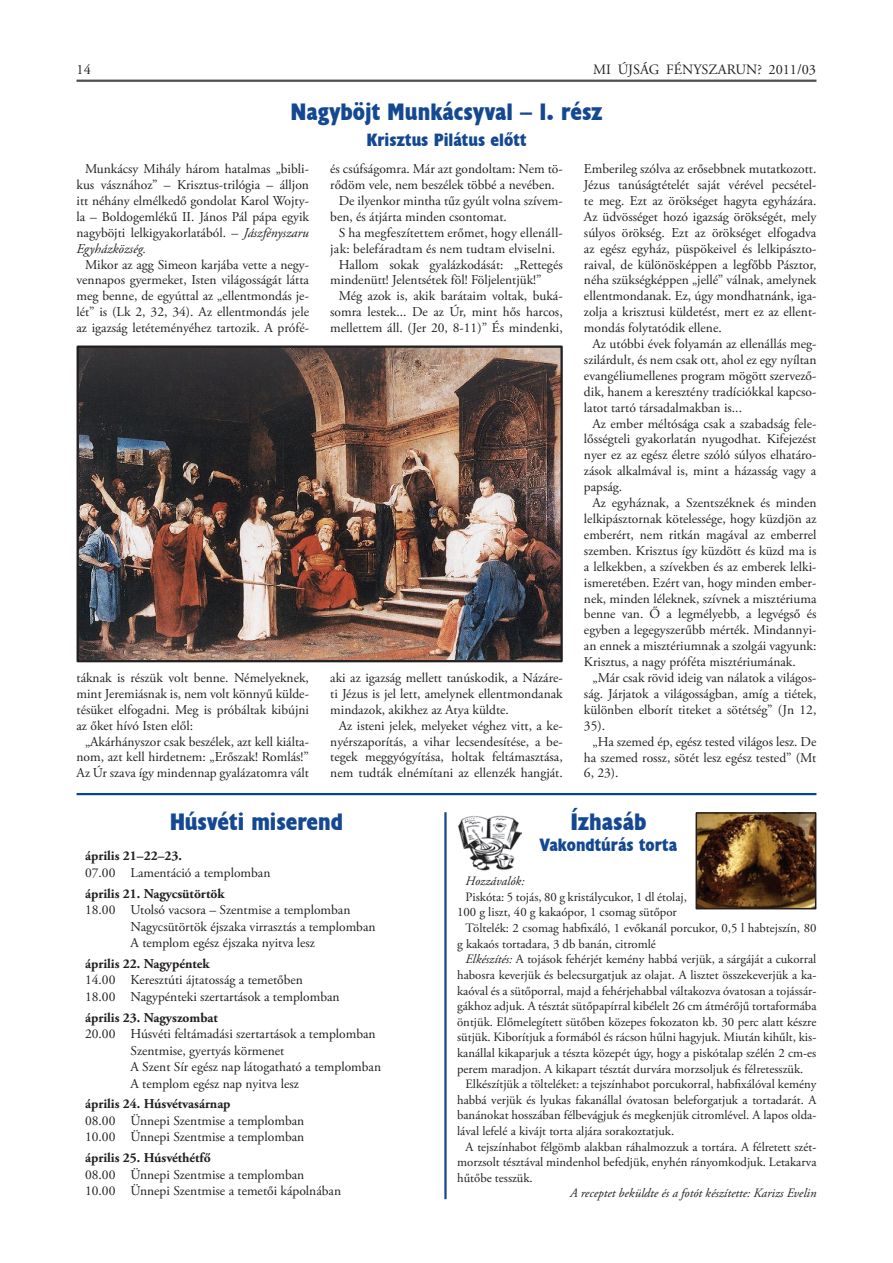
<style>
.page{position:relative;width:893px;height:1263px;background:#fff}
.page>*{position:absolute;margin:0;border:0;box-sizing:border-box;transform-origin:0 0}
.t1{font:24px "Husa HU";color:#154892}
.t2{font:18px "Husa HU";letter-spacing:.005em;color:#154892}
.t3{font:14.25px "Adobe Garamond Pro";color:#231f20}
.t4{font:13.5px/15.9px "Adobe Garamond Pro";color:#231f20;text-align:justify}
.t5{font:700 13.5px "Adobe Garamond Pro";color:#231f20}
.t6{font:12.75px "Adobe Garamond Pro";color:#231f20}
.t7{font:italic 12.75px "Adobe Garamond Pro";color:#231f20}
.s1{font-style:italic}
</style>
<div class="page">
<hr style="left:77px;top:80px;width:739px;height:1px;background:#231f20">
<hr style="left:77px;top:81px;width:739px;height:1px;background:#231f20">
<img style="left:80px;top:348px;width:480px;height:311px">
<div style="left:77px;top:345px;width:486px;height:317px;border:2px solid #231f20"></div>
<hr style="left:77px;top:793px;width:739px;height:2px;background:#094594">
<hr style="left:444px;top:812px;width:3px;height:387px;background:#154892">
<img style="left:457px;top:815px;width:64px;height:56px">
<img style="left:698px;top:815px;width:115px;height:91px">
<div style="left:695px;top:812px;width:121px;height:97px;border:2px solid #231f20"></div>
<p class="t3" style="left:77px;top:61px;width:16px">14</p>
<p class="t3" style="left:593px;top:61px;width:224px">MI ÚJSÁG FÉNYSZARUN? 2011/03</p>
<h1 class="t1" style="left:290px;top:97px;width:314px">Nagyböjt Munkácsyval – 1. rész</h1>
<h2 class="t2" style="left:367px;top:128px;width:161px">Krisztus Pilátus előtt</h2>
<p class="t4" style="left:77px;top:161px;width:234px;text-indent:9px">Munkácsy Mihály három hatalmas „bibli&shy;kus vásznához” – Krisztus-trilógia – álljon itt néhány elmélkedő gondolat Karol Wojty&shy;la – Boldogemlékű II. János Pál pápa egyik nagyböjti lelkigyakorlatából. – <span class="s1">Jászfényszaru Egyházközség.</span></p>
<p class="t4" style="left:77px;top:257px;width:234px;text-indent:9px">Mikor az agg Simeon karjába vette a negy&shy;vennapos gyermeket, Isten világossá-gát látta meg benne, de egyúttal az „ellent-mondás je&shy;lét” is (Lk 2, 32, 34). Az ellentmondás jele az igazság letéteményéhez tartozik. A prófé-</p>
<p class="t4" style="left:584px;top:161px;width:234px">Emberileg szólva az erősebbnek mutatkozott.<br>Jézus tanúságtételét saját vérével pecsétel&shy;te meg. Ezt az örökséget hagyta egyházára.<br>Az üdvösséget hozó igazság örökségét, mely súlyos örökség. Ezt az örökséget elfogadva az egész egyház, püspökeivel és lelkipászto&shy;raival, de különösképpen a legfőbb Pásztor, néha szükségképpen „jellé” válnak, amelynek ellentmondanak. Ez, úgy mondhatnánk, iga&shy;zolja a krisztusi küldetést, mert ez az ellent&shy;mondás folytatódik ellene.</p>
<p class="t4" style="left:584px;top:336px;width:234px;text-indent:9px">Az utóbbi évek folyamán az ellenállás meg&shy;szilárdult, és nem csak ott, ahol ez egy nyíltan evangéliumellenes program mögött szervező&shy;dik, hanem a keresztény tradíciókkal kapcso&shy;latot tartó társadalmakban is...</p>
<p class="t4" style="left:584px;top:416px;width:234px;text-indent:9px">Az ember méltósága csak a szabadság fele&shy;lősségteli gyakorlatán nyugodhat. Kifejezést nyer ez az egész életre szóló súlyos elhatáro&shy;zások alkalmával is, mint a házasság vagy a papság.</p>
<p class="t4" style="left:584px;top:495px;width:234px;text-indent:9px">Az egyháznak, a Szentszéknek és minden lelkipásztornak kötelessége, hogy küzdjön az emberért, nem ritkán magával az emberrel szemben. Krisztus így küzdött és küzd ma is a lelkekben, a szívekben és az emberek lelki&shy;ismeretében. Ezért van, hogy minden ember&shy;nek, minden léleknek, szívnek a misztériuma benne van. Ő a legmélyebb, a legvégső és egyben a legegyszerűbb mérték. Mindannyi&shy;an ennek a misztériumnak a szolgái vagyunk:<br>Krisztus, a nagy próféta misztériumának.</p>
<p class="t4" style="left:584px;top:670px;width:234px;text-indent:9px">„Már csak rövid ideig van nálatok a világos&shy;ság. Járjatok a világosságban, amíg a tiétek, különben elborít titeket a sötétség” (Jn 12, 35).</p>
<p class="t4" style="left:584px;top:734px;width:234px;text-indent:9px">„Ha szemed ép, egész tested világos lesz. De ha szemed rossz, sötét lesz egész tested” (Mt 6, 23).</p>
<p class="t4" style="left:330px;top:161px;width:234px">és csúfságomra. Már azt gondoltam: Nem tö-</p>
<p class="t4" style="left:330px;top:177px;width:226px">rődöm vele, nem beszélek többé a nevében.</p>
<p class="t4" style="left:339px;top:193px;width:225px">De ilyenkor mintha tűz gyúlt volna szívem-</p>
<p class="t4" style="left:330px;top:209px;width:178px">ben, és átjárta minden csontomat.</p>
<p class="t4" style="left:339px;top:225px;width:225px">S ha megfeszítettem erőmet, hogy ellenáll-</p>
<p class="t4" style="left:330px;top:241px;width:227px">jak: belefáradtam és nem tudtam elviselni.</p>
<p class="t4" style="left:339px;top:257px;width:225px">Hallom sokak gyalázkodását: „Rettegés</p>
<p class="t4" style="left:330px;top:273px;width:213px">mindenütt! Jelentsétek föl! Följelentjük!”</p>
<p class="t4" style="left:339px;top:289px;width:225px">Még azok is, akik barátaim voltak, buká-</p>
<p class="t4" style="left:330px;top:304px;width:234px">somra lestek... De az Úr, mint hős harcos,</p>
<p class="t4" style="left:330px;top:320px;width:234px">mellettem áll. (Jer 20, 8-11)” És mindenki,</p>
<p class="t4" style="left:330px;top:670px;width:234px">aki az igazság mellett ta-núskodik, a Názáre&shy;ti Jézus is jel lett, amelynek ellentmondanak mindazok, akikhez az Atya küldte.</p>
<p class="t4" style="left:330px;top:718px;width:234px;text-indent:9px">Az isteni jelek, melyeket véghez vitt, a ke&shy;nyérszaporítás, a vihar lecsendesítése, a be&shy;tegek meggyógyítása, holtak feltámasztása, nem tudták elnémítani az ellenzék hangját.</p>
<p class="t4" style="left:77px;top:670px;width:234px">táknak is részük volt benne. Némelyeknek, mint Jeremiásnak is, nem volt könnyű külde&shy;tésüket elfogadni. Meg is próbáltak kibújni az őket hívó Isten elől:</p>
<p class="t4" style="left:77px;top:734px;width:234px;text-indent:9px">„Akárhányszor csak beszélek, azt kell kiálta&shy;nom, azt kell hirdetnem: „Erőszak! Romlás!” Az Úr szava így mindennap gyalázatomra vált</p>
<h1 class="t1" style="left:169px;top:807px;width:176px">Húsvéti miserend</h1>
<h1 class="t1" style="left:571px;top:807px;width:77px">Ízhasáb</h1>
<h2 class="t2" style="left:540px;top:834px;width:139px">Vakondtúrás torta</h2>
<p class="t7" style="left:466px;top:873px;width:60px">Hozzávalók:</p>
<p class="t6" style="left:466px;top:889px;width:223px">Piskóta: 5 tojás, 80 g kristálycukor, 1 dl étolaj,</p>
<p class="t6" style="left:457px;top:905px;width:221px">100 g liszt, 40 g kakaópor, 1 csomag sütőpor</p>
<p class="t6" style="left:466px;top:920px;width:352px">Töltelék: 2 csomag habfixáló, 1 evőkanál porcukor, 0,5 l habtejszín, 80</p>
<p class="t6" style="left:457px;top:936px;width:200px">g kakaós tortadara, 3 db banán, citromlé</p>
<p class="t6" style="left:466px;top:951px;width:352px"><span class="s1">Elkészítés:</span> A tojások fehérjét kemény habbá verjük, a sárgáját a cukorral</p>
<p class="t6" style="left:457px;top:967px;width:361px">habosra keverjük és belecsurgatjuk az olajat. A lisztet összekeverjük a ka-</p>
<p class="t6" style="left:457px;top:983px;width:361px">kaóval és a sütőporral, majd a fehérjehabbal váltakozva óvatosan a tojássár-</p>
<p class="t6" style="left:457px;top:998px;width:361px">gákhoz adjuk. A tésztát sütőpapírral kibélelt 26 cm átmérőjű tortaformába</p>
<p class="t6" style="left:457px;top:1014px;width:361px">öntjük. Előmelegített sütőben közepes fokozaton kb. 30 perc alatt készre</p>
<p class="t6" style="left:457px;top:1030px;width:361px">sütjük. Kiborítjuk a formából és rácson hűlni hagyjuk. Miután kihűlt, kis-</p>
<p class="t6" style="left:457px;top:1045px;width:361px">kanállal kikaparjuk a tészta közepét úgy, hogy a piskótalap szélén 2 cm-es</p>
<p class="t6" style="left:457px;top:1061px;width:348px">perem maradjon. A kikapart tésztát durvára morzsoljuk és félretesszük.</p>
<p class="t6" style="left:466px;top:1076px;width:352px">Elkészítjük a tölteléket: a tejszínhabot porcukorral, habfixálóval kemény</p>
<p class="t6" style="left:457px;top:1092px;width:361px">habbá verjük és lyukas fakanállal óvatosan beleforgatjuk a tortadarát. A</p>
<p class="t6" style="left:457px;top:1108px;width:361px">banánokat hosszában félbevágjuk és megkenjük citromlével. A lapos olda-</p>
<p class="t6" style="left:457px;top:1123px;width:219px">lával lefelé a kivájt torta aljára sorakoztatjuk.</p>
<p class="t6" style="left:466px;top:1139px;width:352px">A tejszínhabot félgömb alakban ráhalmozzuk a tortára. A félretett szét-</p>
<p class="t6" style="left:457px;top:1154px;width:361px">morzsolt tésztával mindenhol befedjük, enyhén rányomkodjuk. Letakarva</p>
<p class="t6" style="left:457px;top:1170px;width:77px">hűtőbe tesszük.</p>
<p class="t7" style="left:570px;top:1186px;width:248px">A receptet beküldte és a fotót készítette: Karizs Evelin</p>
<p class="t5" style="left:85px;top:848px;width:98px">április 21–22–23.</p>
<p class="t4" style="left:85px;top:865px;width:187px">07.00 Lamentáció a templomban</p>
<p class="t5" style="left:85px;top:885px;width:141px">április 21. Nagycsütörtök</p>
<p class="t4" style="left:131px;top:902px;width:247px;line-height:16.5px;text-align:left;text-indent:-45px">18.00 Utolsó vacsora – Szentmise a templomban<br>Nagycsütörtök éjszaka virrasztás a templomban<br>A templom egész éjszaka nyitva lesz</p>
<p class="t5" style="left:85px;top:956px;width:126px">április 22. Nagypéntek</p>
<p class="t4" style="left:85px;top:972px;width:256px;line-height:16.5px">14.00 Keresztúti ájtatosság a temetőben<br>18.00 Nagypénteki szertartások a templomban</p>
<p class="t5" style="left:85px;top:1009px;width:134px">április 23. Nagyszombat</p>
<p class="t4" style="left:131px;top:1026px;width:252px;line-height:16.5px;text-align:left;text-indent:-45px">20.00 Húsvéti feltámadási szertartások a templomban Szentmise, gyertyás körmenet<br>A Szent Sír egész nap látogatható a templomban A templom egész nap nyitva lesz</p>
<p class="t5" style="left:85px;top:1096px;width:147px">április 24. Húsvétvasárnap</p>
<p class="t4" style="left:85px;top:1113px;width:221px;line-height:16.5px">08.00 Ünnepi Szentmise a templomban<br>10.00 Ünnepi Szentmise a templomban</p>
<p class="t5" style="left:85px;top:1150px;width:127px">április 25. Húsvéthétfő</p>
<p class="t4" style="left:85px;top:1166px;width:258px;line-height:16.5px">08.00 Ünnepi Szentmise a templomban<br>10.00 Ünnepi Szentmise a temetői kápolnában</p>
</div>
